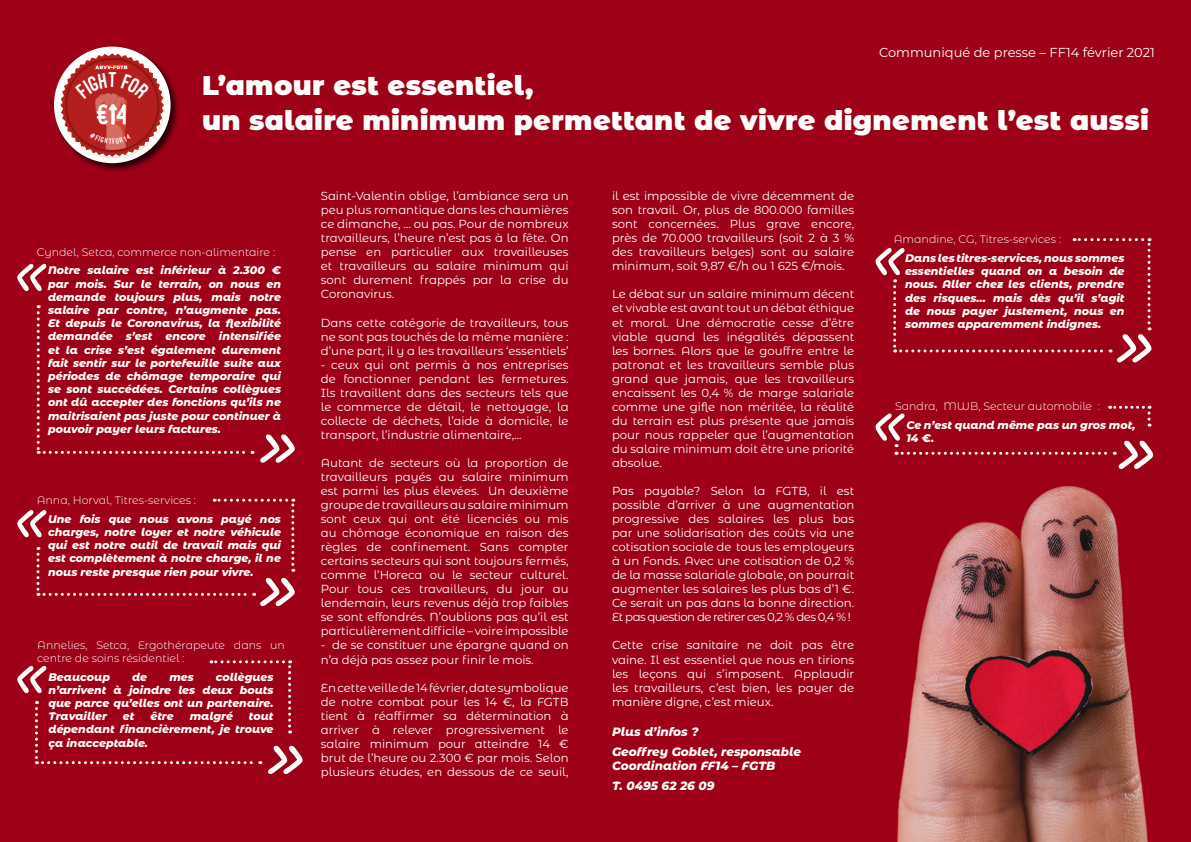
<style>
.page{position:relative;width:1191px;height:842px;background:#9e0017}
.page>*{position:absolute;margin:0;border:0;box-sizing:border-box;transform-origin:0 0}
.t1{font:900 27px/34.8px "Montserrat Alternates";letter-spacing:.01em;color:#fff}
.t2{font:13px "Montserrat";color:#fff}
.t3{font:italic 800 12px/20.1px "Montserrat Alternates";color:#fff}
.t4{font:11.7px/14px "Montserrat Alternates";color:#fff;text-align:justify}
.t5{font:italic 800 11px/13.2px "Montserrat Alternates";color:#fff;text-align:justify}
.t6{font:300 11px/13.2px "Montserrat Alternates";color:#fff}
</style>
<div class="page">
<img style="left:897px;top:454px;width:257px;height:388px">
<div style="left:52px;top:45px;width:128px;height:128px;background:#000;opacity:.75"></div>
<div style="left:54px;top:47px;width:117px;height:116px;background:#fff;border-radius:50%"></div>
<svg style="left:37px;top:305px;width:216px;height:149px"></svg>
<svg style="left:17px;top:660px;width:285px;height:114px"></svg>
<svg style="left:875px;top:238px;width:276px;height:124px"></svg>
<svg style="left:17px;top:264px;width:29px;height:27px"></svg>
<svg style="left:260px;top:434px;width:35px;height:29px"></svg>
<svg style="left:17px;top:499px;width:278px;height:107px"></svg>
<svg style="left:875px;top:406px;width:278px;height:63px"></svg>
<svg style="left:60px;top:53px;width:105px;height:105px"></svg>
<p class="t2" style="left:879px;top:44px;width:277px">Communiqué de presse – FF14 février 2021</p>
<h1 class="t1" style="left:202px;top:66px;width:948px">L’amour est essentiel,<br>un salaire minimum permettant de vivre dignement l’est aussi</h1>
<p class="t6" style="left:37px;top:245px;width:240px">Cyndel, Setca, commerce non-alimentaire :</p>
<p class="t5" style="left:48px;top:263px;width:234px">Notre salaire est inférieur à 2.300 € par mois. Sur le terrain, on nous en demande toujours plus, mais notre salaire par contre, n’augmente pas.<br>Et depuis le Coronavirus, la flexibilité demandée s’est encore intensifiée et la crise s’est également durement fait sentir sur le portefeuille suite aux périodes de chômage temporaire qui se sont succédées. Certains collègues ont dû accepter des fonctions qu’ils ne maitrisaient pas juste pour continuer à pouvoir payer leurs factures.</p>
<p class="t6" style="left:37px;top:493px;width:161px">Anna, Horval, Titres-services :</p>
<p class="t5" style="left:48px;top:512px;width:234px">Une fois que nous avons payé nos charges, notre loyer et notre véhicule qui est notre outil de travail mais qui est complètement à notre charge, il ne nous reste presque rien pour vivre.</p>
<p class="t6" style="left:37px;top:638px;width:249px">Annelies, Setca, Ergothérapeute dans un centre de soins résidentiel :</p>
<p class="t5" style="left:49px;top:669px;width:63px">Beaucoup</p>
<p class="t5" style="left:132px;top:669px;width:17px">de</p>
<p class="t5" style="left:169px;top:669px;width:26px">mes</p>
<p class="t5" style="left:49px;top:669px;width:227px;text-indent:167px">collègues n’arrivent à joindre les deux bouts que parce qu’elles ont un partenaire.<br>Travailler</p>
<p class="t5" style="left:123px;top:709px;width:13px">et</p>
<p class="t5" style="left:150px;top:709px;width:25px">être</p>
<p class="t5" style="left:190px;top:709px;width:45px">malgré</p>
<p class="t5" style="left:49px;top:709px;width:227px;text-indent:200px">tout dépendant financièrement, je trouve ça inacceptable.</p>
<p class="t4" style="left:321px;top:189px;width:249px">Saint-Valentin oblige, l’ambiance sera un peu plus romantique dans les chaumières ce dimanche, … ou pas. Pour de nombreux travailleurs, l’heure n’est pas à la fête. On pense en particulier aux travailleuses et travailleurs au salaire minimum qui sont durement frappés par la crise du Coronavirus.</p>
<p class="t4" style="left:321px;top:315px;width:249px">Dans cette catégorie de travailleurs, tous ne sont pas touchés de la même manière : d’une part, il y a les travailleurs ‘essentiels’</p>
<p class="t4" style="left:321px;top:357px;width:249px">- ceux qui ont permis à nos entreprises de fonctionner pendant les fermetures.<br>Ils travaillent dans des secteurs tels que le commerce de détail, le nettoyage, la collecte de déchets, l’aide à domicile, le transport, l’industrie alimentaire,...</p>
<p class="t4" style="left:321px;top:455px;width:249px">Autant de secteurs où la proportion de travailleurs payés au salaire minimum est parmi les plus élevées. Un deuxième groupe de travailleurs au salaire minimum sont ceux qui ont été licenciés ou mis au chômage économique en raison des règles de confinement. Sans compter certains secteurs qui sont toujours fermés, comme l’Horeca ou le secteur culturel.<br>Pour tous ces travailleurs, du jour au lendemain, leurs revenus déjà trop faibles se sont effondrés. N’oublions pas qu’il est particulièrement difficile – voire impossible</p>
<p class="t4" style="left:321px;top:638px;width:249px">- de se constituer une épargne quand on n’a déjà pas assez pour finir le mois.</p>
<p class="t4" style="left:321px;top:680px;width:249px">En cette veille de 14 février, date symbolique de notre combat pour les 14 €, la FGTB tient à réaffirmer sa détermination à arriver à relever progressivement le salaire minimum pour atteindre 14 € brut de l’heure ou 2.300 € par mois. Selon plusieurs études, en dessous de ce seuil,</p>
<p class="t4" style="left:612px;top:189px;width:244px">il est impossible de vivre décemment de son travail. Or, plus de 800.000 familles sont concernées. Plus grave encore, près de 70.000 travailleurs (soit 2 à 3 % des travailleurs belges) sont au salaire minimum, soit 9,87 €/h ou 1 625 €/mois.</p>
<p class="t4" style="left:612px;top:287px;width:244px">Le débat sur un salaire minimum décent et vivable est avant tout un débat éthique et moral. Une démocratie cesse d’être viable quand les inégalités dépassent les bornes. Alors que le gouffre entre le patronat et les travailleurs semble plus grand que jamais, que les travailleurs encaissent les 0,4 % de marge salariale comme une gifle non méritée, la réalité du terrain est plus présente que jamais pour nous rappeler que l’augmentation du salaire minimum doit être une priorité absolue.</p>
<p class="t4" style="left:612px;top:483px;width:244px">Pas payable? Selon la FGTB, il est possible d’arriver à une augmentation progressive des salaires les plus bas par une solidarisation des coûts via une cotisation sociale de tous les employeurs à un Fonds. Avec une cotisation de 0,2 % de la masse salariale globale, on pourrait augmenter les salaires les plus bas d’1 €.<br>Ce serait un pas dans la bonne direction.<br>Et pas question de retirer ces 0,2 % des 0,4 % !</p>
<p class="t4" style="left:612px;top:638px;width:244px">Cette crise sanitaire ne doit pas être vaine. Il est essentiel que nous en tirions les leçons qui s’imposent. Applaudir les travailleurs, c’est bien, les payer de manière digne, c’est mieux.</p>
<p class="t3" style="left:612px;top:721px;width:190px">Plus d’infos ?<br>Geoffrey Goblet, responsable</p>
<p class="t3" style="left:612px;top:755px;width:165px">Coordination FF14 – FGTB<br>T. 0495 62 26 09</p>
<p class="t6" style="left:893px;top:232px;width:169px">Amandine, CG, Titres-services :</p>
<p class="t5" style="left:905px;top:251px;width:221px">Dans les titres-services, nous sommes essentielles quand on a besoin de nous. Aller chez les clients, prendre des risques… mais dès qu’il s’agit de nous payer justement, nous en sommes apparemment indignes.</p>
<p class="t6" style="left:895px;top:399px;width:206px">Sandra, MWB, Secteur automobile :</p>
<p class="t5" style="left:906px;top:418px;width:231px">Ce n’est quand même pas un gros mot,<br>14 €.</p>
</div>
